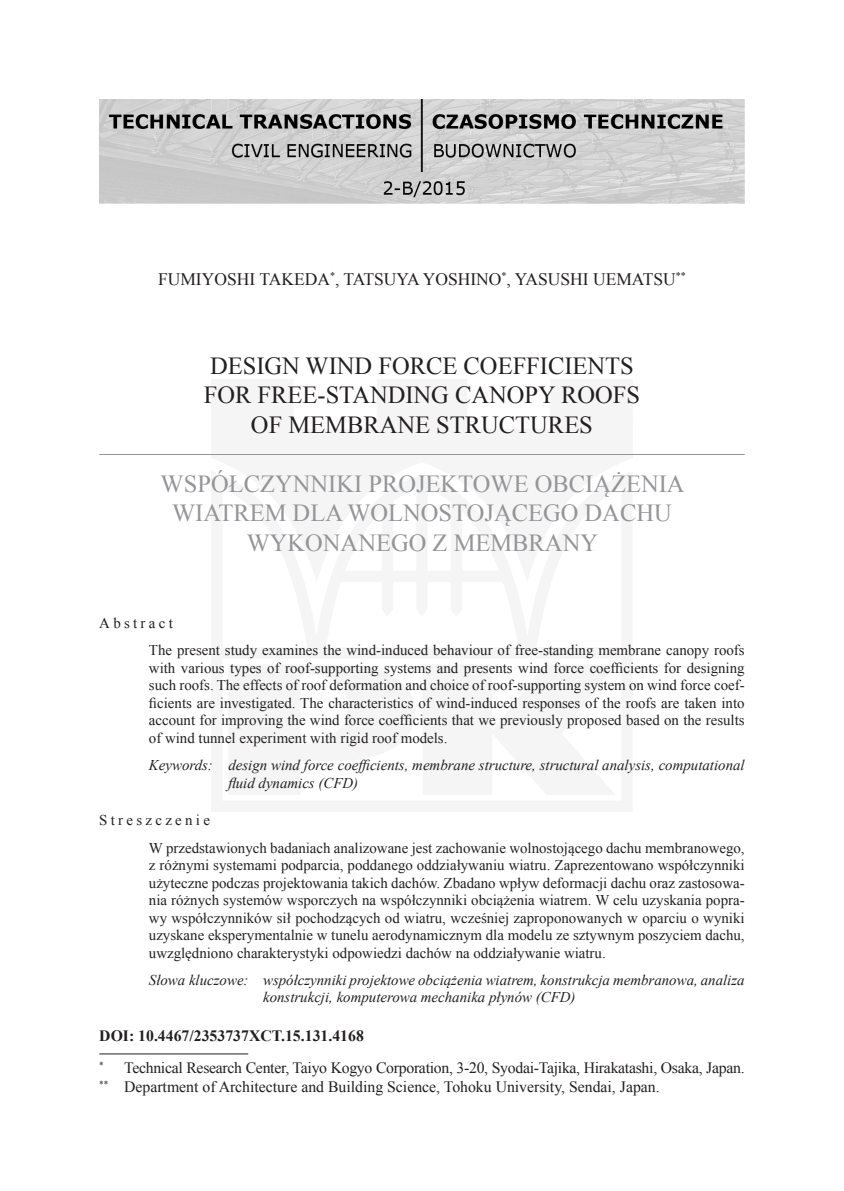
<style>
.page{position:relative;width:844px;height:1191px;background:#fff}
.page>*{position:absolute;margin:0;border:0;box-sizing:border-box;transform-origin:0 0}
.t1{font:24.5px/29.4px "Times New Roman";color:#939598;text-align:center}
.t2{font:24.5px/29.4px "Times New Roman";color:#231f20;text-align:center}
.t3{font:17.5px "Times New Roman";color:#231f20}
.t4{font:15.75px/31.5px "Times New Roman";color:#231f20}
.t5{font:14.88px/17.5px "Times New Roman";color:#231f20}
.t6{font:italic 14.88px/17.5px "Times New Roman";color:#231f20}
.s1{font-weight:700}
</style>
<div class="page">
<hr style="left:99px;top:1053px;width:149px;height:1px;background:#231f20">
<hr style="left:99px;top:454px;width:645px;height:1px;background:#939598">
<img style="left:99px;top:99px;width:645px;height:105px">
<p class="t3" style="left:158px;top:267px;width:529px">Fumiyoshi Takeda<sup>*</sup>, Tat suya Yoshino<sup>*</sup>, Yasushi Uemat su<sup>**</sup></p>
<h1 class="t2" style="left:204px;top:351px;width:438px">Design wind force coefficient s for free-standing canopy roof s of membrane structures</h1>
<h1 class="t1" style="left:161px;top:469px;width:525px">Współczynniki projektowe obciążenia wiatrem dla wolnostojącego dachu wykonanego z membrany</h1>
<p class="t5" style="left:149px;top:609px;width:597px;line-height:27.5px;text-indent:-50px">Abstract<br>The present study examines the wind-induced behaviour of free-standing membrane canopy roofs</p>
<p class="t5" style="left:149px;top:659px;width:597px;text-align:justify">with various types of roof-supporting systems and presents wind force coefficients for designing such roofs. The effects of roof deformation and choice of roof-supporting system on wind force coef&shy;ficients are investigated. The characteristics of wind-induced responses of the roofs are taken into account for improving the wind force coefficients that we previously proposed based on the results of wind tunnel experiment with rigid roof models.</p>
<p class="t6" style="left:228px;top:756px;width:517px;text-indent:-79px">Keywords: design wind force coefficients, membrane structure, structural analysis, computational fluid dynamics (CFD)</p>
<p class="t5" style="left:149px;top:806px;width:597px;line-height:27.5px;text-indent:-50px">S treszczenie<br>W przedstawionych badaniach analizowane jest zachowanie wolnostojącego dachu membranowego,</p>
<p class="t5" style="left:149px;top:856px;width:597px;text-align:justify">z różnymi systemami podparcia, poddanego oddziaływaniu wiatru. Zaprezentowano współczynniki użyteczne podczas projektowania takich dachów. Zbadano wpływ deformacji dachu oraz zastosowa&shy;nia różnych systemów wsporczych na współczynniki obciążenia wiatrem. W celu uzyskania popra&shy;wy współczynników sił pochodzących od wiatru, wcześniej zaproponowanych w oparciu o wyniki uzyskane eksperymentalnie w tunelu aerodynamicznym dla modelu ze sztywnym poszyciem dachu, uwzględniono charakterystyki odpowiedzi dachów na oddziaływanie wiatru.</p>
<p class="t6" style="left:263px;top:971px;width:483px;text-indent:-114px">Słowa kluczowe: współczynniki projektowe obciążenia wiatrem, konstrukcja membranowa, analiza konstrukcji, komputerowa mechanika płynów (CFD)</p>
<p class="t4" style="left:99px;top:1020px;width:646px"><span class="s1">DOI: 10.4467/2353737XCT.15.131.4168<br></span><sup>*</sup> Technical Research Center, Taiyo Kogyo Corporation, 3-20, Syodai-Tajika, Hirakatashi, Osaka, Japan.</p>
<p class="t4" style="left:99px;top:1070px;width:561px"><sup>**</sup> D epartment of Architecture and Building Science, Tohoku University, Sendai, Japan.</p>
</div>
